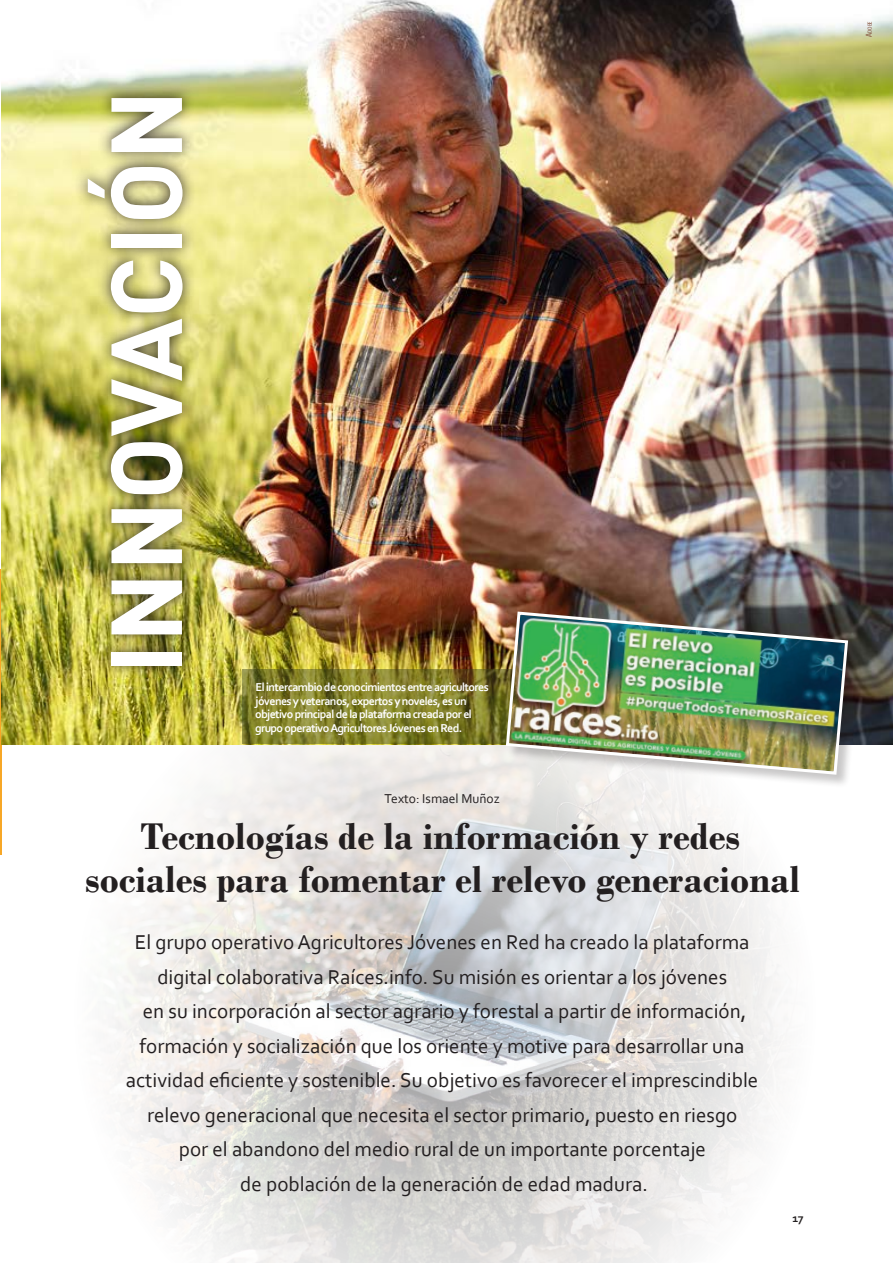
<style>
.page{position:relative;width:893px;height:1263px;background:#fff}
.page>*{position:absolute;margin:0;border:0;box-sizing:border-box;transform-origin:0 0}
.t1{font:700 99px "DIN Pro";letter-spacing:.01em;color:#fff}
.titulo_H1{font:700 39px/43.5px "Bodoni";color:#231f20;text-align:center}
.entradilla_H2{font:21px/34.5px "Corbel";color:#231f20;text-align:center}
.antetitulo_H1{font:13.5px "Corbel";color:#231f20}
.t2{font:700 12px/13.5px "Corbel";letter-spacing:-.05em;color:#fff}
.t3{font:700 12px "Corbel";color:#231f20}
.t4{font:5.25px "Turmino";color:#824f3a}
.s1{font-size:7.5px}
</style>
<div class="page">
<img style="left:109px;top:745px;width:672px;height:518px">
<hr style="left:0;top:569px;width:1px;height:285px;background:#f7a726">
<img style="left:1px;top:0;width:892px;height:744px">
<div style="left:74px;top:83px;width:122px;height:596px;background:#231f20;opacity:.9"></div>
<svg style="left:242px;top:669px;width:262px;height:75px;background:#7f7c2a"></svg>
<div style="left:506px;top:612px;width:356px;height:176px;background:#231f20;opacity:.25"></div>
<img style="left:504px;top:610px;width:346px;height:166px">
<h1 class="t1" style="left:79px;top:674px;width:585px;rotate:-90deg">INNOVACIÓN</h1>
<p class="t2" style="left:255px;top:680px;width:235px">El intercambio de conocimientos entre agricultores jóvenes y veteranos, expertos y noveles, es un objetivo principal de la plataforma creada por el grupo operativo Agricultores Jóvenes en Red.</p>
<h1 class="antetitulo_H1" style="left:385px;top:790px;width:117px">Texto: Ismael Muñoz</h1>
<h1 class="titulo_H1" style="left:85px;top:814px;width:717px">Tecnologías de la información y redes sociales para fomentar el relevo generacional</h1>
<h2 class="entradilla_H2" style="left:126px;top:924px;width:634px">El grupo operativo Agricultores Jóvenes en Red ha creado la plataforma digital colaborativa Raíces.info. Su misión es orientar a los jóvenes<br>en su incorporación al sector agrario y forestal a partir de información, formación y socialización que los oriente y motive para desarrollar una actividad eficiente y sostenible. Su objetivo es favorecer el imprescindible relevo generacional que necesita el sector primario, puesto en riesgo<br>por el abandono del medio rural de un importante porcentaje<br>de población de la generación de edad madura.</h2>
<p class="t3" style="left:792px;top:1211px;width:13px">17</p>
<p class="t4" style="left:867px;top:37px;width:17px;rotate:-90deg"><span class="s1">A</span>dobe</p>
</div>
